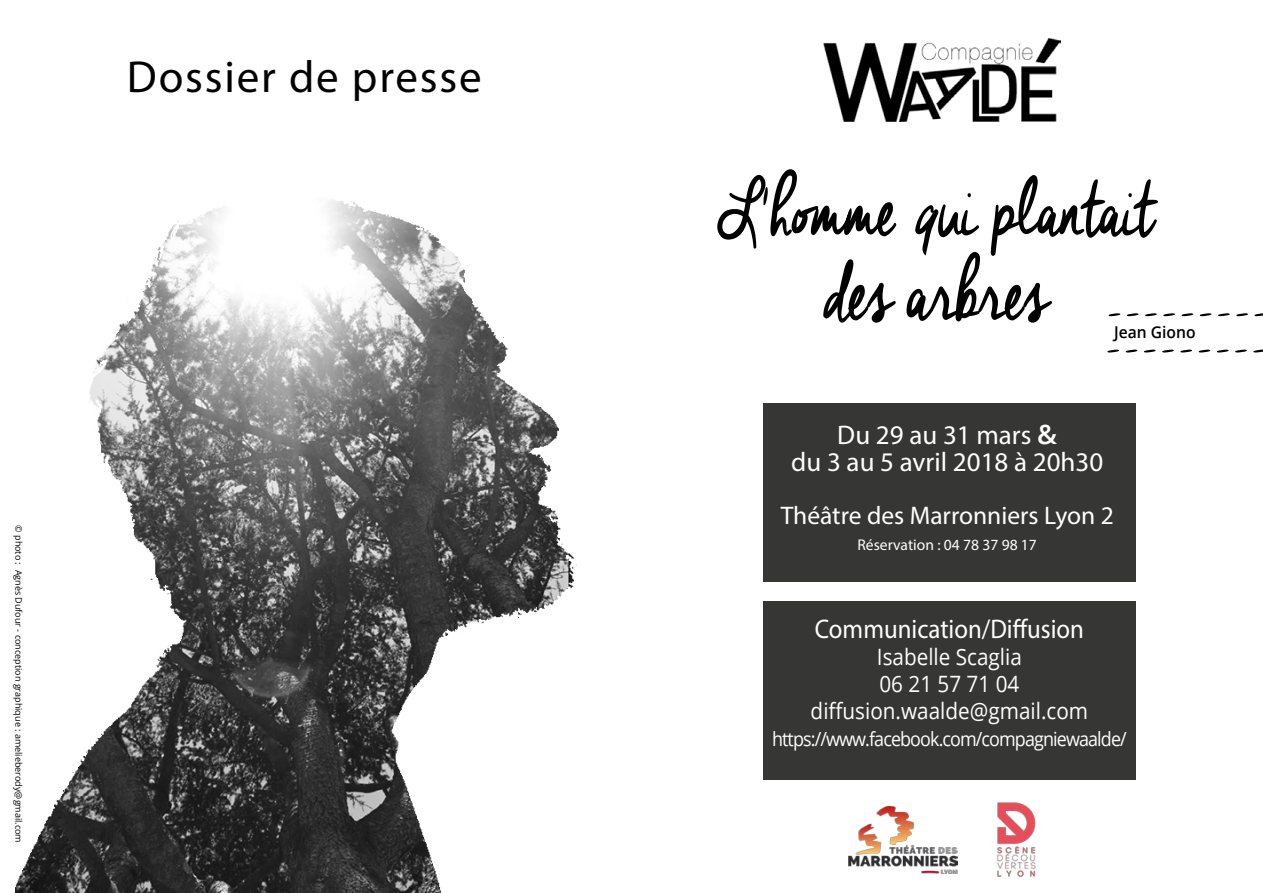
<style>
.page{position:relative;width:1263px;height:893px;background:#fff}
.page>*{position:absolute;margin:0;border:0;box-sizing:border-box;transform-origin:0 0}
.t1{font:62.85px "Amatic SC";color:#000;scale:.96 1}
.t2{font:45px "Myriad Pro";letter-spacing:.04em;color:#000}
.t3{font:27px/26.4px "Myriad Pro";color:#fff;text-align:center}
.t4{font:27px "Myriad Pro";color:#fff;scale:.92 1}
.t5{font:25.5px "Myriad Pro";color:#fff}
.t6{font:22.5px/27px "Open Sans";color:#fff;text-align:center;scale:.92 1}
.t7{font:19.5px "Open Sans";letter-spacing:-.05em;color:#fff;scale:.92 1}
.t8{font:600 16.35px "Open Sans";color:#000;scale:.96 1}
.t9{font:15.6px "Myriad Pro";color:#fff}
.t10{font:9px "Open Sans";color:#000}
.s1{font-family:"Open Sans";font-weight:600}
</style>
<div class="page">
<div style="left:763px;top:601px;width:372px;height:179px;background:#363635"></div>
<div style="left:763px;top:403px;width:372px;height:178px;background:#363635"></div>
<img style="left:823px;top:38px;width:237px;height:83px">
<img style="left:997px;top:802px;width:39px;height:75px">
<img style="left:848px;top:806px;width:110px;height:68px">
<img style="left:16px;top:199px;width:561px;height:694px">
<svg style="left:717px;top:169px;width:441px;height:154px"></svg>
<h2 class="t2" style="left:127px;top:49px;width:356px">Dossier de presse</h2>
<p class="t10" style="left:25px;top:525px;width:319px;rotate:90deg">© photo : Agnès Dufour - conception graphique : amelieberody@gmail.com</p>
<h1 class="t1" style="left:1105px;top:273px;width:173px">---------</h1>
<h1 class="t1" style="left:1104px;top:309px;width:173px">---------</h1>
<h3 class="t8" style="left:1114px;top:320px;width:86px">Jean Giono</h3>
<h3 class="t3" style="left:791px;top:421px;width:313px">Du 29 au 31 mars <span class="s1">&amp;<br></span>du 3 au 5 avril 2018 à 20h30</h3>
<h3 class="t5" style="left:781px;top:499px;width:335px">Théâtre des Marronniers Lyon 2</h3>
<h3 class="t9" style="left:857px;top:535px;width:181px">Réservation : 04 78 37 98 17</h3>
<h3 class="t4" style="left:815px;top:612px;width:294px">Communication/Diffusion</h3>
<h3 class="t6" style="left:811px;top:642px;width:303px">Isabelle Scaglia<br>06 21 57 71 04 diffusion.waalde@gmail.com</h3>
<h3 class="t7" style="left:772px;top:725px;width:387px">https://www.facebook.com/compagniewaalde/</h3>
</div>
